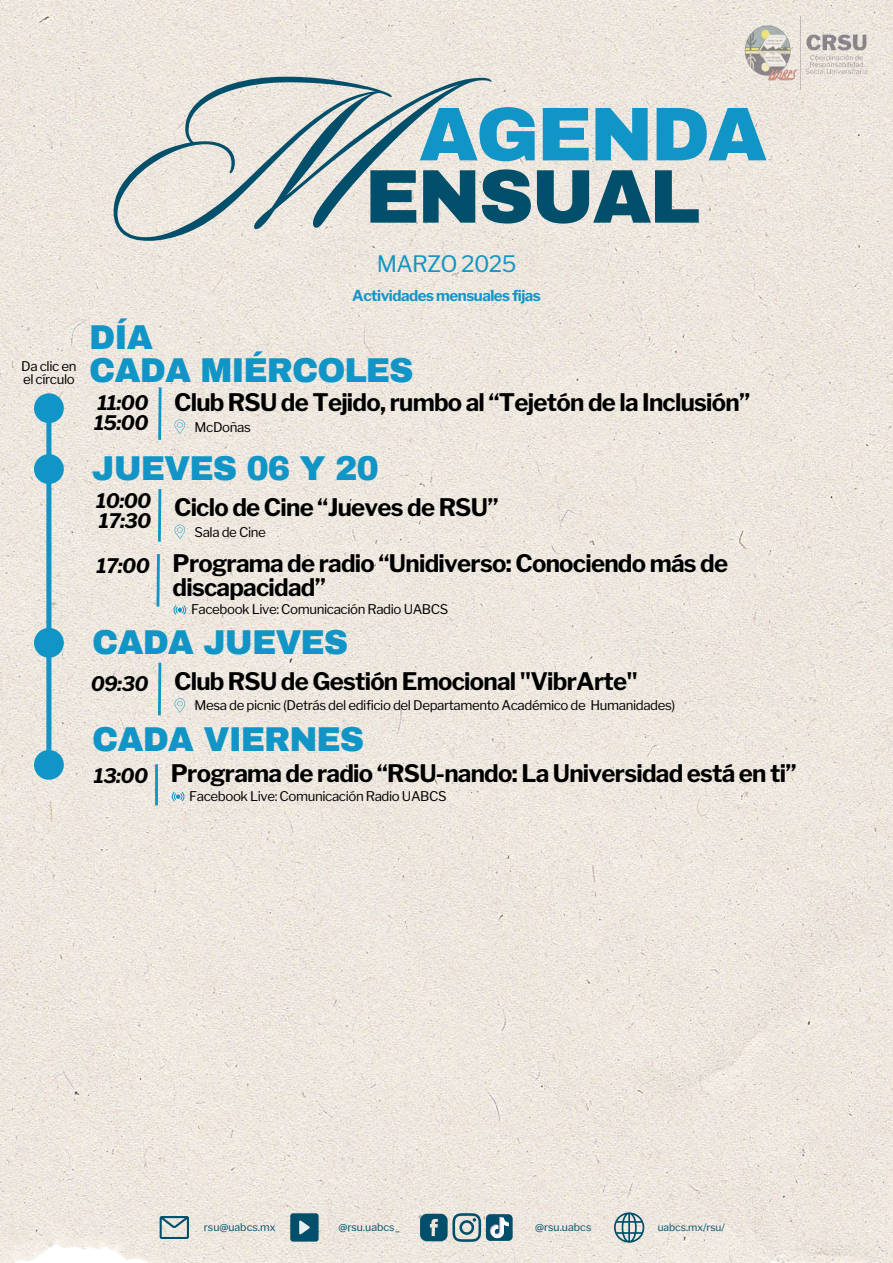
<style>
.page{position:relative;width:893px;height:1263px;background:#fff}
.page>*{position:absolute;margin:0;border:0;box-sizing:border-box;transform-origin:0 0}
.t1{font:225.08px "Sloop Script Pro";color:#014f6b}
.t2{font:900 76.12px "Archivo";letter-spacing:-.03em;color:#1195c6}
.t3{font:900 76.12px "Archivo";letter-spacing:-.03em;color:#014f6b}
.t4{font:900 33.75px/33.2px "Archivo";letter-spacing:-.03em;color:#1195c6}
.t5{font:700 24px/23.6px "Libre Franklin";letter-spacing:-.03em;color:#000}
.t6{font:22.5px "Libre Franklin";letter-spacing:-.03em;color:#1195c6}
.t7{font:italic 700 19.95px/20px "Libre Franklin";letter-spacing:-.03em;color:#000}
.t8{font:700 15px "Libre Franklin";letter-spacing:-.03em;color:#1195c6}
.t9{font:13.27px/12.9px "Libre Franklin";letter-spacing:-.03em;color:#000}
.t10{font:10.65px "Libre Franklin";color:#014f6b}
.t11{font:10.2px "Libre Franklin";color:#014f6b}
.s1{font-style:italic;font-size:19.95px}
</style>
<div class="page">
<img style="left:0;top:0;width:893px;height:1263px">
<div style="left:46px;top:423px;width:5px;height:327px;background:#1195c6"></div>
<div style="left:34px;top:393px;width:30px;height:30px;background:#1195c6;border-radius:50%"></div>
<img style="left:736px;top:12px;width:142px;height:78px">
<div style="left:34px;top:454px;width:30px;height:30px;background:#1195c6;border-radius:50%"></div>
<svg style="left:175px;top:420px;width:10px;height:14px"></svg>
<svg style="left:157px;top:384px;width:6px;height:59px"></svg>
<svg style="left:160px;top:1216px;width:29px;height:23px"></svg>
<svg style="left:420px;top:1213px;width:92px;height:29px;background:#6b939f"></svg>
<svg style="left:614px;top:1212px;width:30px;height:30px"></svg>
<div style="left:290px;top:1213px;width:28px;height:28px;background:#014f6b;border-radius:3px"></div>
<svg style="left:299px;top:1220px;width:11px;height:14px"></svg>
<div style="left:34px;top:750px;width:30px;height:30px;background:#1195c6;border-radius:50%"></div>
<svg style="left:175px;top:525px;width:10px;height:14px"></svg>
<svg style="left:156px;top:486px;width:7px;height:58px"></svg>
<svg style="left:155px;top:551px;width:6px;height:58px"></svg>
<svg style="left:173px;top:605px;width:14px;height:10px"></svg>
<hr style="left:155px;top:764px;width:3px;height:41px;background:#1195c6">
<svg style="left:171px;top:792px;width:14px;height:9px"></svg>
<svg style="left:175px;top:698px;width:10px;height:15px"></svg>
<svg style="left:156px;top:660px;width:7px;height:58px"></svg>
<div style="left:34px;top:628px;width:30px;height:30px;background:#1195c6;border-radius:50%"></div>
<p class="t9" style="left:21px;top:360px;width:57px">Da clic en el círculo</p>
<h1 class="t1" style="left:113px;top:45px;width:381px">M</h1>
<h2 class="t2" style="left:419px;top:94px;width:349px">AGENDA</h2>
<h2 class="t3" style="left:365px;top:156px;width:337px">ENSUAL</h2>
<p class="t6" style="left:377px;top:250px;width:141px">MARZO 2025</p>
<p class="t8" style="left:352px;top:286px;width:190px">Actividades mensuales fijas</p>
<h3 class="t4" style="left:89px;top:321px;width:326px">DÍA<br>CADA MIÉRCOLES</h3>
<p class="t7" style="left:94px;top:393px;width:56px">11:00<br>15:00</p>
<p class="t5" style="left:174px;top:391px;width:578px">Club RSU de Tejido, rumbo al “Tejetón de la Inclusión”</p>
<p class="t9" style="left:194px;top:420px;width:58px">McDoñas</p>
<h3 class="t4" style="left:92px;top:452px;width:288px">JUEVES 06 Y 20</h3>
<p class="t7" style="left:96px;top:491px;width:57px">10:00<br>17:30</p>
<p class="t7" style="left:97px;top:556px;width:55px">17:00</p>
<p class="t5" style="left:174px;top:496px;width:326px">Ciclo de Cine “Jueves de RSU”</p>
<p class="t5" style="left:173px;top:552px;width:557px">Programa de radio “Unidiverso: Conociendo más de discapacidad”</p>
<p class="t9" style="left:194px;top:525px;width:73px">Sala de Cine</p>
<p class="t9" style="left:191px;top:603px;width:259px">Facebook Live: Comunicación Radio UABCS</p>
<h3 class="t4" style="left:92px;top:626px;width:258px">CADA JUEVES</h3>
<p class="t7" style="left:91px;top:674px;width:59px">09:30</p>
<p class="t9" style="left:194px;top:699px;width:482px">Mesa de picnic (Detrás del edificio del Departamento Académico de Humanidades)</p>
<p class="t5" style="left:174px;top:669px;width:465px">Club RSU de Gestión Emocional "VibrArte"</p>
<h3 class="t4" style="left:92px;top:723px;width:273px">CADA VIERNES</h3>
<p class="t5" style="left:94px;top:762px;width:704px"><span class="s1">13:00</span> Programa de radio “RSU-nando: La Universidad está en ti”</p>
<p class="t9" style="left:189px;top:790px;width:259px">Facebook Live: Comunicación Radio UABCS</p>
<p class="t10" style="left:204px;top:1220px;width:73px">rsu@uabcs.mx</p>
<p class="t10" style="left:338px;top:1220px;width:63px">@rsu.uabcs_</p>
<p class="t10" style="left:535px;top:1220px;width:58px">@rsu.uabcs</p>
<p class="t11" style="left:657px;top:1221px;width:69px">uabcs.mx/rsu/</p>
</div>
